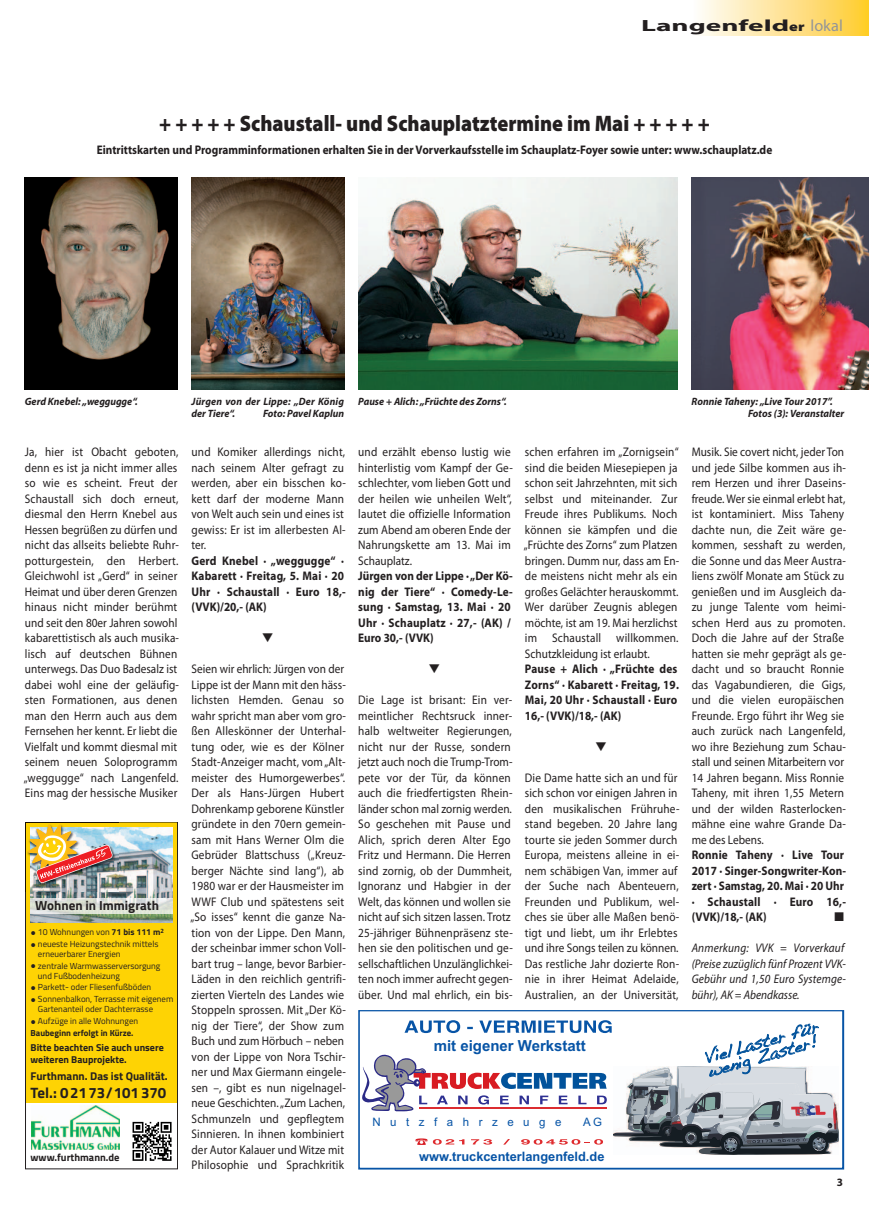
<style>
.page{position:relative;width:869px;height:1205px;background:#fff}
.page>*{position:absolute;margin:0;border:0;box-sizing:border-box;transform-origin:0 0}
.t1{font:900 22.5px "Myriad Pro";color:#231f20;scale:.9 1}
.t2{font:700 16.25px "Myriad Pro";color:#231f20;scale:1.8 1}
.t3{font:700 15.25px "Arial";color:#0754a6}
.t4{font:700 15px "Titillium";color:#231f20}
.t5{font:700 13.12px "Titillium";color:#231f20}
.t6{font:700 13px "Arial";color:#0754a6}
.t7{font:12.5px/15.5px "Myriad Pro";letter-spacing:.015em;color:#231f20;scale:.9 1}
.t8{font:700 12.5px/15.5px "Myriad Pro";letter-spacing:.005em;color:#231f20;scale:.9 1}
.t9{font:italic 12.5px/15.5px "Myriad Pro";color:#231f20;scale:.9 1}
.t10{font:12.5px "Zapf Dingbats ITC";color:#231f20}
.t11{font:11.62px "Arial";color:#0754a6}
.t12{font:700 11.25px "Titillium";color:#231f20}
.t13{font:italic 700 10.62px/12.5px "Myriad Pro";color:#231f20;scale:.95 1}
.t14{font:700 10.5px "Titillium";color:#231f20}
.t15{font:700 10px/12px "Titillium";color:#231f20}
.t16{font:8.75px/10.5px "Titillium";color:#231f20}
.t17{font:700 8.75px/12.5px "Titillium";color:#231f20}
.s1{font-weight:900;font-size:13px}
.s2{font-weight:400;color:#939598}
.s3{font-family:"Frutiger";font-weight:700;font-size:11.25px}
.s4{font-weight:700}
.s5{font-family:"Frutiger";font-size:11.25px}
.s6{font-weight:400}
</style>
<div class="page">
<div style="left:691px;top:0;width:177px;height:35px;background:linear-gradient(to right,#fefdff,#ffcc32)"></div>
<img style="left:25px;top:177px;width:152px;height:213px">
<img style="left:191px;top:177px;width:153px;height:213px">
<img style="left:358px;top:177px;width:319px;height:213px">
<img style="left:691px;top:177px;width:177px;height:213px">
<div style="left:25px;top:822px;width:152px;height:347px;background:#fed304"></div>
<div style="left:25px;top:1103px;width:152px;height:66px;background:#fff"></div>
<div style="left:25px;top:822px;width:152px;height:347px;border:1px solid #231f20"></div>
<svg style="left:132px;top:1122px;width:39px;height:39px"></svg>
<img style="left:31px;top:1106px;width:88px;height:43px">
<img style="left:31px;top:827px;width:141px;height:96px">
<img style="left:31px;top:898px;width:141px;height:16px">
<img style="left:25px;top:822px;width:94px;height:69px">
<img style="left:26px;top:822px;width:86px;height:61px">
<svg style="left:362px;top:1020px;width:477px;height:135px"></svg>
<div style="left:358px;top:1010px;width:485px;height:159px;border:1px solid #0754a6"></div>
<h2 class="t2" style="left:641px;top:20px;width:113px">Langenfeld<span class="s1">er</span> <span class="s2">lokal</span></h2>
<h1 class="t1" style="left:159px;top:115px;width:613px">+ + + + + Schaustall- und Schauplatztermine im Mai + + + + +</h1>
<p class="t8" style="left:97px;top:144px;width:751px">Eintrittskarten und Programminformationen erhalten Sie in der Vorverkaufsstelle im Schauplatz-Foyer sowie unter: www.schauplatz.de</p>
<p class="t13" style="left:25px;top:396px;width:120px">Gerd Knebel: „weggugge“.</p>
<p class="t13" style="left:191px;top:396px;width:162px">Jürgen von der Lippe: „Der König der Tiere“.</p>
<p class="t13" style="left:263px;top:408px;width:87px">Foto: Pavel Kaplun</p>
<p class="t7" style="left:24px;top:445px;width:174px">Ja, hier ist Obacht geboten, denn es ist ja nicht immer alles so wie es scheint. Freut der<br>Schaustall sich doch erneut, diesmal den Herrn Knebel aus<br>Hessen begrüßen zu dürfen und nicht das allseits beliebte Ruhr&shy;potturgestein, den Herbert.<br>Gleichwohl ist „Gerd“ in seiner<br>Heimat und über deren Grenzen hinaus nicht minder berühmt und seit den 80er Jahren sowohl kabarettistisch als auch musika&shy;lisch auf deutschen Bühnen unterwegs. Das Duo Badesalz ist dabei wohl eine der geläufig&shy;sten Formationen, aus denen man den Herrn auch aus dem<br>Fernsehen her kennt. Er liebt die<br>Vielfalt und kommt diesmal mit seinem neuen Soloprogramm „weggugge“ nach Langenfeld.<br>Eins mag der hessische Musiker</p>
<p class="t7" style="left:191px;top:445px;width:173px">und Komiker allerdings nicht, nach seinem Alter gefragt zu werden, aber ein bisschen ko&shy;kett darf der moderne Mann von Welt auch sein und eines ist gewiss: Er ist im allerbesten Al&shy;ter.</p>
<p class="t8" style="left:191px;top:554px;width:173px">Gerd Knebel · „weggugge“ ·<br>Kabarett · Freitag, 5. Mai · 20<br>Uhr · Schaustall · Euro 18,- (VVK)/20,- (AK)</p>
<p class="t7" style="left:190px;top:662px;width:174px">Seien wir ehrlich: Jürgen von der<br>Lippe ist der Mann mit den häss&shy;lichsten Hemden. Genau so wahr spricht man aber vom gro&shy;ßen Alleskönner der Unterhal&shy;tung oder, wie es der Kölner<br>Stadt-Anzeiger macht, vom „Alt&shy;meister des Humorgewerbes“.<br>Der als Hans-Jürgen Hubert<br>Dohrenkamp geborene Künstler gründete in den 70ern gemein&shy;sam mit Hans Werner Olm die<br>Gebrüder Blattschuss („Kreuz&shy;berger Nächte sind lang“), ab<br>1980 war er der Hausmeister im<br>WWF Club und spätestens seit „So isses“ kennt die ganze Na&shy;tion von der Lippe. Den Mann, der scheinbar immer schon Voll&shy;bart trug – lange, bevor Barbier-<br>Läden in den reichlich gentrifi&shy;zierten Vierteln des Landes wie<br>Stoppeln sprossen. Mit „Der Kö&shy;nig der Tiere“, der Show zum<br>Buch und zum Hörbuch – neben von der Lippe von Nora Tschir&shy;ner und Max Giermann eingele&shy;sen –, gibt es nun nigelnagel&shy;neue Geschichten. „Zum Lachen,<br>Schmunzeln und gepflegtem<br>Sinnieren. In ihnen kombiniert der Autor Kalauer und Witze mit<br>Philosophie und Sprachkritik</p>
<p class="t5" style="left:35px;top:901px;width:125px">Wohnen in Immigrath</p>
<p class="t16" style="left:31px;top:928px;width:135px"><span class="s3">•</span> 10 Wohnungen von <span class="s4">71 bis 111 m</span><sup>2</sup></p>
<p class="t16" style="left:38px;top:939px;width:122px;text-indent:-7px"><span class="s3">•</span> neueste Heizungstechnik mittels erneuerbarer Energien</p>
<p class="t16" style="left:38px;top:961px;width:124px;text-indent:-7px"><span class="s3">•</span> zentrale Warmwasserversorgung und Fußbodenheizung</p>
<p class="t16" style="left:31px;top:983px;width:122px"><span class="s3">•</span> Parkett- oder Fliesenfußböden</p>
<p class="t16" style="left:38px;top:994px;width:137px;text-indent:-7px"><span class="s3">•</span> Sonnenbalkon, Terrasse mit eigenem<br>Gartenanteil oder Dachterrasse</p>
<p class="t17" style="left:31px;top:1015px;width:109px"><span class="s5">•</span> <span class="s6">Aufzüge in alle Wohnungen<br></span>Baubeginn erfolgt in Kürze.</p>
<p class="t15" style="left:31px;top:1043px;width:135px">Bitte beachten Sie auch unsere weiteren Bauprojekte.</p>
<p class="t12" style="left:31px;top:1071px;width:139px">Furthmann. Das ist Qualität.</p>
<p class="t4" style="left:31px;top:1087px;width:137px">Tel.: 02173/101 370</p>
<p class="t14" style="left:31px;top:1153px;width:90px">www.furthmann.de</p>
<p class="t13" style="left:358px;top:396px;width:158px">Pause + Alich: „Früchte des Zorns“.</p>
<p class="t13" style="left:747px;top:396px;width:103px;text-indent:-56px">Ronnie Taheny: „Live Tour 2017”.<br>Fotos (3): Veranstalter</p>
<p class="t7" style="left:358px;top:445px;width:173px">und erzählt ebenso lustig wie hinterlistig vom Kampf der Ge&shy;schlechter, vom lieben Gott und der heilen wie unheilen Welt“, lautet die offizielle Information zum Abend am oberen Ende der<br>Nahrungskette am 13. Mai im<br>Schauplatz.</p>
<p class="t8" style="left:358px;top:569px;width:173px">Jürgen von der Lippe · „Der Kö&shy;nig der Tiere“ · Comedy-Le&shy;sung · Samstag, 13. Mai · 20<br>Uhr · Schauplatz · 27,- (AK) /<br>Euro 30,- (VVK)</p>
<p class="t7" style="left:358px;top:693px;width:173px">Die Lage ist brisant: Ein ver&shy;meintlicher Rechtsruck inner&shy;halb weltweiter Regierungen, nicht nur der Russe, sondern jetzt auch noch die Trump-Trom&shy;pete vor der Tür, da können auch die friedfertigsten Rhein&shy;länder schon mal zornig werden.<br>So geschehen mit Pause und<br>Alich, sprich deren Alter Ego<br>Fritz und Hermann. Die Herren sind zornig, ob der Dummheit,<br>Ignoranz und Habgier in der<br>Welt, das können und wollen sie nicht auf sich sitzen lassen. Trotz<br>25-jähriger Bühnenpräsenz ste&shy;hen sie den politischen und ge&shy;sellschaftlichen Unzulänglichkei&shy;ten noch immer aufrecht gegen&shy;über. Und mal ehrlich, ein bis-</p>
<p class="t7" style="left:523px;top:445px;width:174px">schen erfahren im „Zornigsein“ sind die beiden Miesepiepen ja schon seit Jahrzehnten, mit sich selbst und miteinander. Zur<br>Freude ihres Publikums. Noch können sie kämpfen und die „Früchte des Zorns“ zum Platzen bringen. Dumm nur, dass am En&shy;de meistens nicht mehr als ein großes Gelächter herauskommt.<br>Wer darüber Zeugnis ablegen möchte, ist am 19. Mai herzlichst im Schaustall willkommen.<br>Schutzkleidung ist erlaubt.</p>
<p class="t8" style="left:524px;top:662px;width:172px;text-align:justify">Pause + Alich · „Früchte des Zorns“ · Kabarett · Freitag, 19.<br>Mai, 20 Uhr · Schaustall · Euro 16,- (VVK)/18,- (AK)</p>
<p class="t7" style="left:524px;top:771px;width:173px">Die Dame hatte sich an und für sich schon vor einigen Jahren in den musikalischen Frühruhe&shy;stand begeben. 20 Jahre lang tourte sie jeden Sommer durch<br>Europa, meistens alleine in ei&shy;nem schäbigen Van, immer auf der Suche nach Abenteuern,<br>Freunden und Publikum, wel&shy;ches sie über alle Maßen benö&shy;tigt und liebt, um ihr Erlebtes und ihre Songs teilen zu können.<br>Das restliche Jahr dozierte Ron&shy;nie in ihrer Heimat Adelaide,<br>Australien, an der Universität,</p>
<p class="t7" style="left:691px;top:445px;width:173px">Musik. Sie covert nicht, jeder Ton und jede Silbe kommen aus ih&shy;rem Herzen und ihrer Daseins&shy;freude. Wer sie einmal erlebt hat, ist kontaminiert. Miss Taheny dachte nun, die Zeit wäre ge&shy;kommen, sesshaft zu werden, die Sonne und das Meer Austra&shy;liens zwölf Monate am Stück zu genießen und im Ausgleich da&shy;zu junge Talente vom heimi&shy;schen Herd aus zu promoten.<br>Doch die Jahre auf der Straße hatten sie mehr geprägt als ge&shy;dacht und so braucht Ronnie das Vagabundieren, die Gigs, und die vielen europäischen<br>Freunde. Ergo führt ihr Weg sie auch zurück nach Langenfeld, wo ihre Beziehung zum Schau&shy;stall und seinen Mitarbeitern vor<br>14 Jahren begann. Miss Ronnie<br>Taheny, mit ihren 1,55 Metern und der wilden Rasterlocken&shy;mähne eine wahre Grande Da&shy;me des Lebens.</p>
<p class="t8" style="left:691px;top:848px;width:173px">Ronnie Taheny · Live Tour<br>2017 · Singer-Songwriter-Kon&shy;zert · Samstag, 20. Mai · 20 Uhr · Schaustall · Euro 16,- (VVK)/18,- (AK)</p>
<p class="t10" style="left:834px;top:912px;width:11px">■</p>
<p class="t9" style="left:691px;top:941px;width:173px">Anmerkung: VVK = Vorverkauf (Preise zuzüglich fünf Prozent VVK-<br>Gebühr und 1,50 Euro Systemge&shy;bühr), AK = Abendkasse.</p>
<p class="t3" style="left:433px;top:1040px;width:154px">mit eigener Werkstatt</p>
<p class="t11" style="left:372px;top:1115px;width:190px">N u t z f a h r z e u g e</p>
<p class="t11" style="left:582px;top:1115px;width:21px">A G</p>
<p class="t6" style="left:419px;top:1152px;width:187px">www.truckcenterlangenfeld.de</p>
</div>
